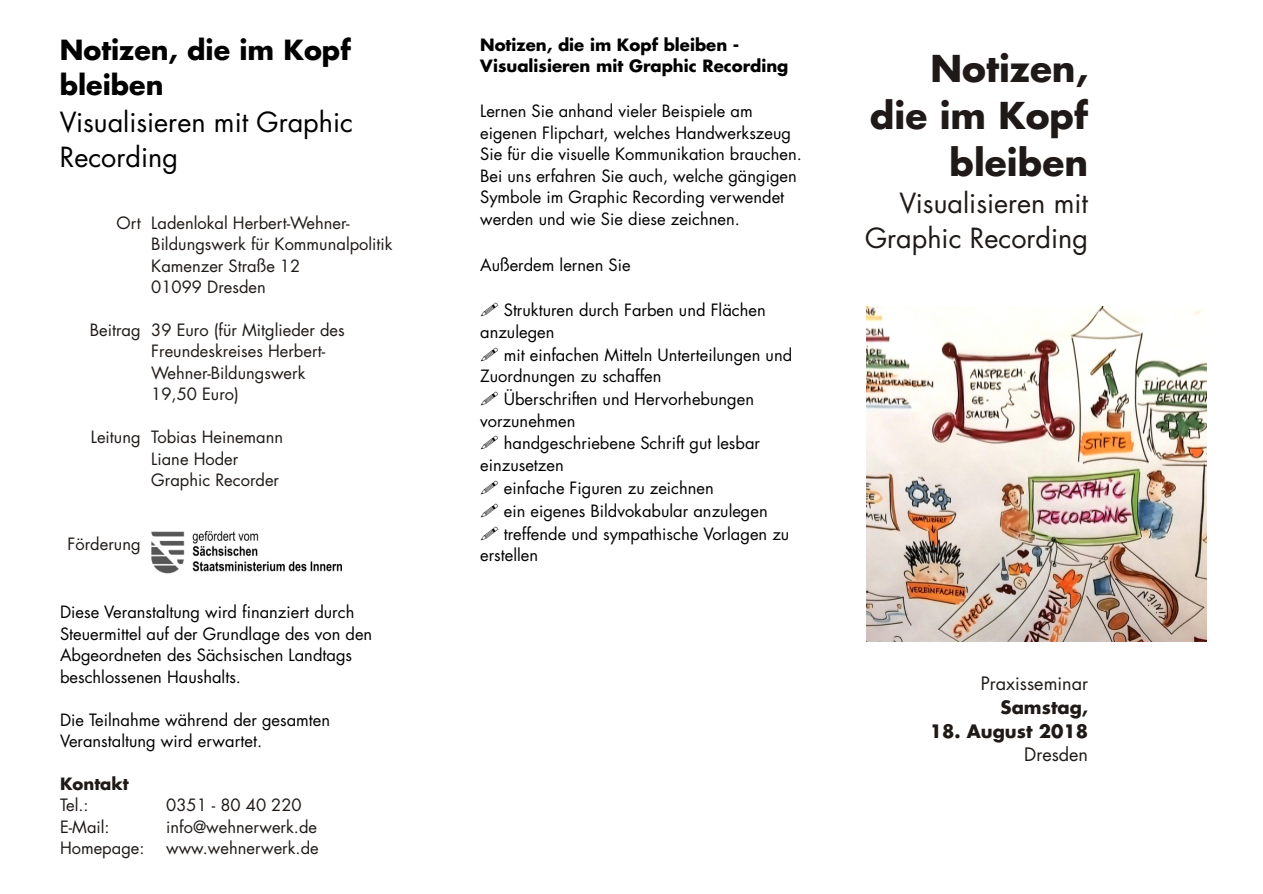
<style>
.page{position:relative;width:1263px;height:894px;background:#fff}
.page>*{position:absolute;margin:0;border:0;box-sizing:border-box;transform-origin:0 0}
.t1{font:700 36px/47px "Futura";color:#1f1a17;text-align:right}
.t2{font:27px/35.1px "Futura";color:#000}
.t3{font:27px/35.1px "Futura";color:#1f1a17;text-align:right}
.t4{font:700 27px/35.2px "Futura";color:#000}
.t5{font:700 18px "Futura";color:#1f1a17}
.t6{font:18px "Futura";color:#1f1a17}
.t7{font:16.5px/21.5px "Futura";color:#000}
.t8{font:16.5px/21.5px "Futura";color:#1f1a17}
.t9{font:700 16.5px/21.5px "Futura";color:#000}
.t10{font:700 16.5px "Futura";color:#1f1a17}
</style>
<div class="page">
<img style="left:152px;top:532px;width:190px;height:42px">
<img style="left:866px;top:306px;width:340px;height:336px">
<h2 class="t4" style="left:60px;top:32px;width:293px">Notizen, die im Kopf bleiben</h2>
<h2 class="t2" style="left:60px;top:105px;width:295px">Visualisieren mit Graphic<br>Recording</h2>
<p class="t8" style="left:117px;top:212px;width:26px">Ort</p>
<p class="t8" style="left:90px;top:319px;width:52px">Beitrag</p>
<p class="t8" style="left:91px;top:427px;width:51px">Leitung</p>
<p class="t8" style="left:151px;top:212px;width:243px">Ladenlokal Herbert-Wehner-<br>Bildungswerk für Kommunalpolitik<br>Kamenzer Straße 12<br>01099 Dresden</p>
<p class="t8" style="left:151px;top:319px;width:195px">39 Euro (für Mitglieder des<br>Freundeskreises Herbert-<br>Wehner-Bildungswerk<br>19,50 Euro)</p>
<p class="t8" style="left:151px;top:427px;width:133px">Tobias Heinemann<br>Liane Hoder<br>Graphic Recorder</p>
<p class="t8" style="left:68px;top:534px;width:75px">Förderung</p>
<p class="t7" style="left:60px;top:602px;width:314px">Diese Veranstaltung wird finanziert durch Steuermittel auf der Grundlage des von den Abgeordneten des Sächsischen Landtags beschlossenen Haushalts.</p>
<p class="t7" style="left:60px;top:709px;width:272px">Die Teilnahme während der gesamten<br>Veranstaltung wird erwartet.</p>
<p class="t10" style="left:60px;top:773px;width:70px">Kontakt</p>
<p class="t8" style="left:60px;top:795px;width:30px">Tel.:</p>
<p class="t8" style="left:166px;top:795px;width:137px">0351 - 80 40 220</p>
<p class="t8" style="left:60px;top:816px;width:51px">E-Mail:</p>
<p class="t8" style="left:166px;top:816px;width:152px">info@wehnerwerk.de</p>
<p class="t8" style="left:60px;top:838px;width:86px">Homepage:</p>
<p class="t8" style="left:166px;top:838px;width:154px">www.wehnerwerk.de</p>
<p class="t9" style="left:480px;top:33px;width:310px">Notizen, die im Kopf bleiben -<br>Visualisieren mit Graphic Recording</p>
<p class="t7" style="left:480px;top:101px;width:323px">Lernen Sie anhand vieler Beispiele am eigenen Flipchart, welches Handwerkszeug Sie für die visuelle Kommunikation brauchen.<br>Bei uns erfahren Sie auch, welche gängigen Symbole im Graphic Recording verwendet werden und wie Sie diese zeichnen.</p>
<p class="t7" style="left:480px;top:254px;width:152px">Außerdem lernen Sie</p>
<p class="t7" style="left:480px;top:300px;width:287px;text-indent:24px">Strukturen durch Farben und Flächen anzulegen</p>
<p class="t7" style="left:480px;top:344px;width:314px;text-indent:24px">mit einfachen Mitteln Unterteilungen und<br>Zuordnungen zu schaffen</p>
<p class="t7" style="left:480px;top:389px;width:275px;text-indent:24px">Überschriften und Hervorhebungen vorzunehmen</p>
<p class="t7" style="left:480px;top:433px;width:281px;text-indent:24px">handgeschriebene Schrift gut lesbar einzusetzen</p>
<p class="t7" style="left:504px;top:477px;width:287px;line-height:23px">einfache Figuren zu zeichnen<br>ein eigenes Bildvokabular anzulegen treffende und sympathische Vorlagen zu</p>
<p class="t7" style="left:480px;top:545px;width:59px">erstellen</p>
<h1 class="t1" style="left:870px;top:45px;width:220px">Notizen, die im Kopf bleiben</h1>
<h2 class="t3" style="left:865px;top:185px;width:225px">Visualisieren mit<br>Graphic Recording</h2>
<p class="t6" style="left:981px;top:672px;width:109px">Praxisseminar</p>
<p class="t5" style="left:1001px;top:696px;width:89px">Samstag,</p>
<p class="t5" style="left:930px;top:719px;width:160px">18. August 2018</p>
<p class="t6" style="left:1024px;top:743px;width:65px">Dresden</p>
</div>
